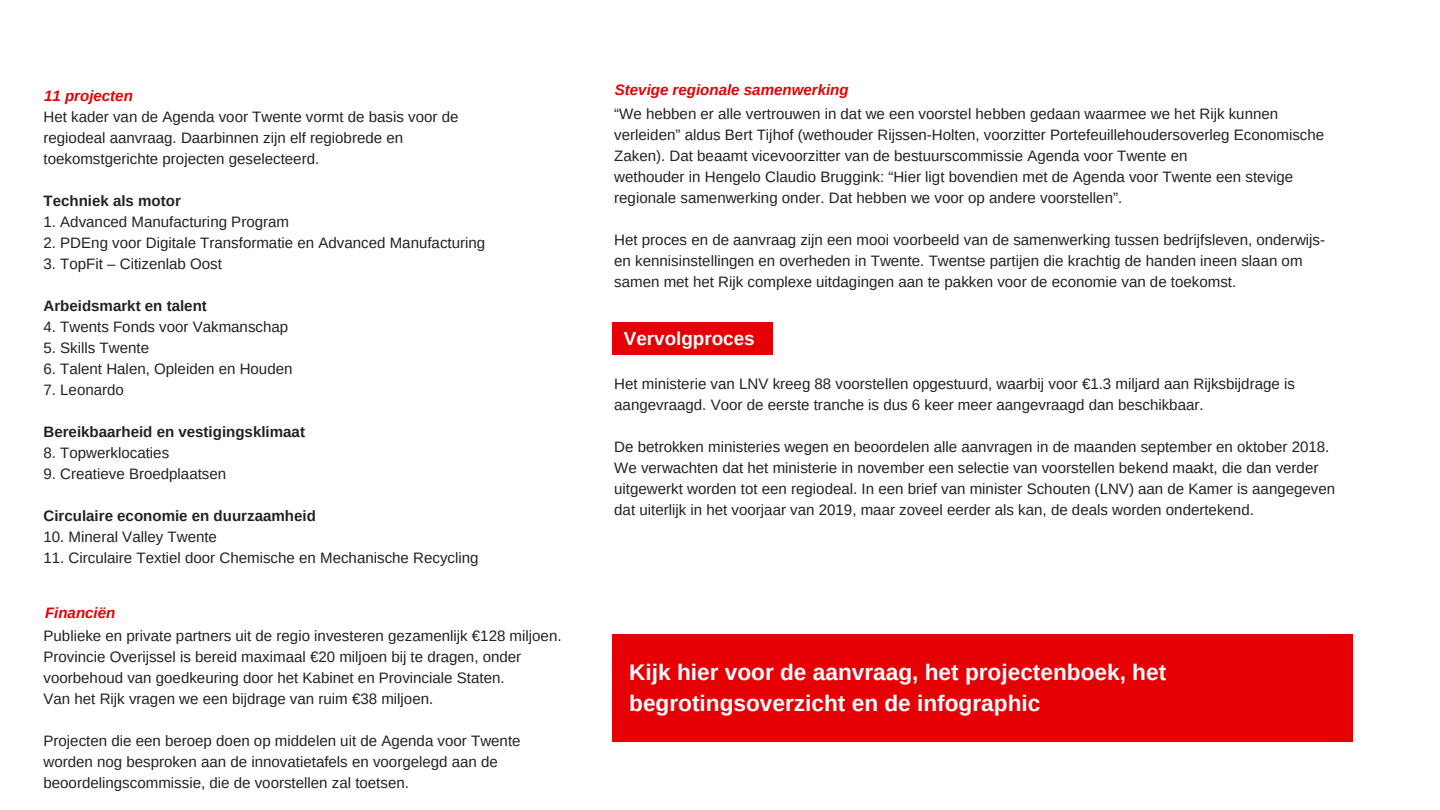
<style>
.page{position:relative;width:1440px;height:810px;background:#fff}
.page>*{position:absolute;margin:0;border:0;box-sizing:border-box;transform-origin:0 0}
.t1{font:700 22.6px/31.5px "Arimo";color:#fff}
.t2{font:700 18.9px "Arimo";color:#fff}
.t3{font:15.1px/21px "Arimo";color:#222}
.t4{font:700 15.1px "Arimo";color:#222}
.t5{font:italic 700 15.1px "Arimo";color:#e60005}
</style>
<div class="page">
<div style="left:612px;top:322px;width:160px;height:33px;background:#e60005"></div>
<div style="left:612px;top:634px;width:740px;height:108px;background:#e60005"></div>
<p class="t5" style="left:44px;top:88px;width:90px">11 projecten</p>
<p class="t3" style="left:44px;top:107px;width:416px">Het kader van de Agenda voor Twente vormt de basis voor de regiodeal aanvraag. Daarbinnen zijn elf regiobrede en toekomstgerichte projecten geselecteerd.</p>
<p class="t4" style="left:44px;top:193px;width:139px">Techniek als motor</p>
<p class="t3" style="left:44px;top:212px;width:247px">1. Advanced Manufacturing Program</p>
<p class="t3" style="left:44px;top:233px;width:443px">2. PDEng voor Digitale Transformatie en Advanced Manufacturing</p>
<p class="t3" style="left:44px;top:254px;width:180px">3. TopFit – Citizenlab Oost</p>
<p class="t4" style="left:44px;top:298px;width:165px">Arbeidsmarkt en talent</p>
<p class="t3" style="left:44px;top:317px;width:246px">4. Twents Fonds voor Vakmanschap</p>
<p class="t3" style="left:44px;top:338px;width:107px">5. Skills Twente</p>
<p class="t3" style="left:44px;top:359px;width:251px">6. Talent Halen, Opleiden en Houden</p>
<p class="t3" style="left:44px;top:380px;width:82px">7. Leonardo</p>
<p class="t4" style="left:44px;top:424px;width:263px">Bereikbaarheid en vestigingsklimaat</p>
<p class="t3" style="left:44px;top:443px;width:127px">8. Topwerklocaties</p>
<p class="t3" style="left:44px;top:464px;width:184px">9. Creatieve Broedplaatsen</p>
<p class="t4" style="left:44px;top:508px;width:274px">Circulaire economie en duurzaamheid</p>
<p class="t3" style="left:44px;top:527px;width:175px">10. Mineral Valley Twente</p>
<p class="t3" style="left:44px;top:548px;width:437px">11. Circulaire Textiel door Chemische en Mechanische Recycling</p>
<p class="t5" style="left:45px;top:604px;width:72px">Financiën</p>
<p class="t3" style="left:44px;top:625px;width:520px">Publieke en private partners uit de regio investeren gezamenlijk €128 miljoen.<br>Provincie Overijssel is bereid maximaal €20 miljoen bij te dragen, onder voorbehoud van goedkeuring door het Kabinet en Provinciale Staten.<br>Van het Rijk vragen we een bijdrage van ruim €38 miljoen.</p>
<p class="t3" style="left:44px;top:730px;width:479px">Projecten die een beroep doen op middelen uit de Agenda voor Twente worden nog besproken aan de innovatietafels en voorgelegd aan de beoordelingscommissie, die de voorstellen zal toetsen.</p>
<p class="t5" style="left:615px;top:82px;width:235px">Stevige regionale samenwerking</p>
<p class="t3" style="left:614px;top:104px;width:712px">“We hebben er alle vertrouwen in dat we een voorstel hebben gedaan waarmee we het Rijk kunnen verleiden” aldus Bert Tijhof (wethouder Rijssen-Holten, voorzitter Portefeuillehoudersoverleg Economische Zaken). Dat beaamt vicevoorzitter van de bestuurscommissie Agenda voor Twente en<br>wethouder in Hengelo Claudio Bruggink: “Hier ligt bovendien met de Agenda voor Twente een stevige regionale samenwerking onder. Dat hebben we voor op andere voorstellen”.</p>
<p class="t3" style="left:614px;top:230px;width:712px">Het proces en de aanvraag zijn een mooi voorbeeld van de samenwerking tussen bedrijfsleven, onderwijs&shy;en kennisinstellingen en overheden in Twente. Twentse partijen die krachtig de handen ineen slaan om samen met het Rijk complexe uitdagingen aan te pakken voor de economie van de toekomst.</p>
<p class="t2" style="left:624px;top:328px;width:132px">Vervolgproces</p>
<p class="t3" style="left:614px;top:374px;width:682px">Het ministerie van LNV kreeg 88 voorstellen opgestuurd, waarbij voor €1.3 miljard aan Rijksbijdrage is aangevraagd. Voor de eerste tranche is dus 6 keer meer aangevraagd dan beschikbaar.</p>
<p class="t3" style="left:614px;top:437px;width:723px">De betrokken ministeries wegen en beoordelen alle aanvragen in de maanden september en oktober 2018.<br>We verwachten dat het ministerie in november een selectie van voorstellen bekend maakt, die dan verder uitgewerkt worden tot een regiodeal. In een brief van minister Schouten (LNV) aan de Kamer is aangegeven dat uiterlijk in het voorjaar van 2019, maar zoveel eerder als kan, de deals worden ondertekend.</p>
<h1 class="t1" style="left:629px;top:656px;width:538px">Kijk hier voor de aanvraag, het projectenboek, het begrotingsoverzicht en de infographic</h1>
</div>
